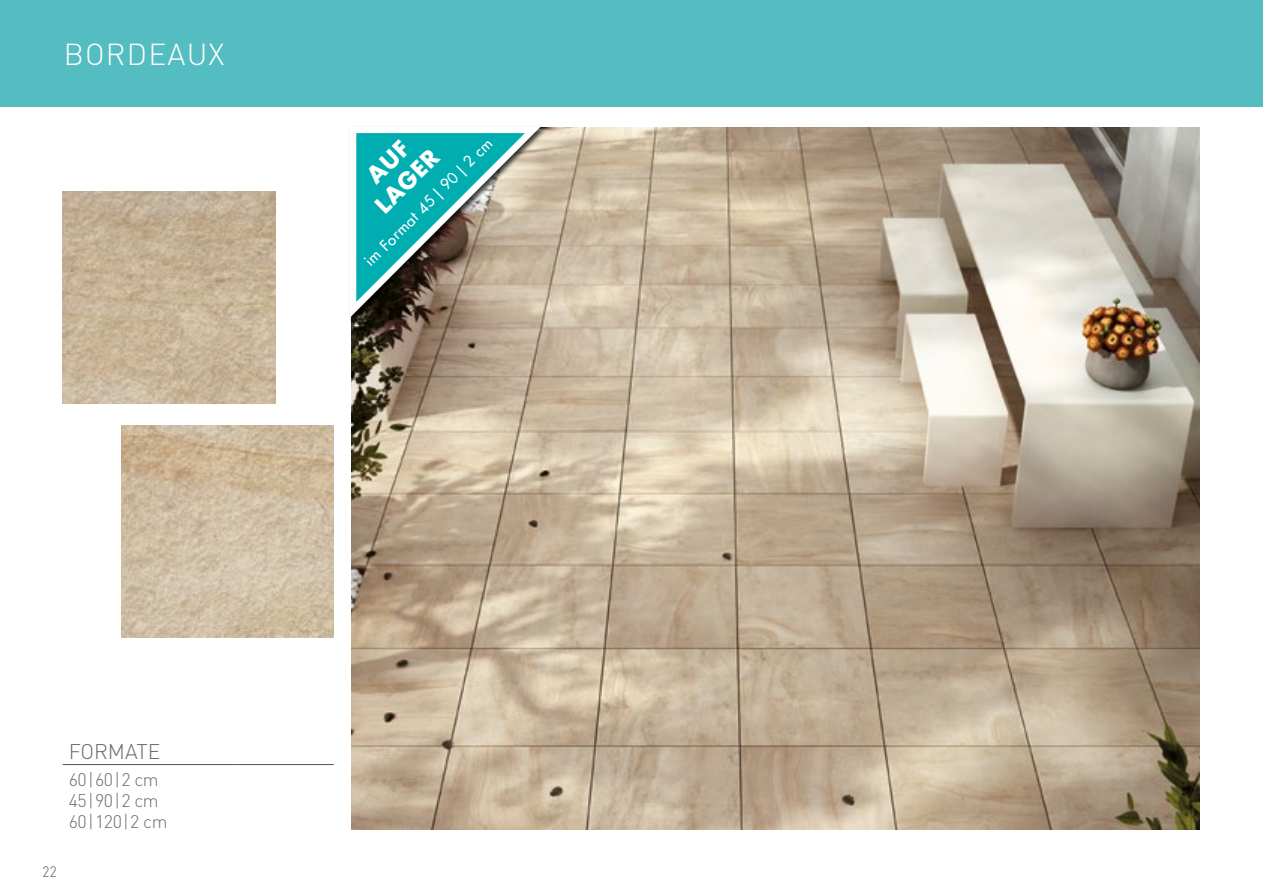
<style>
.page{position:relative;width:1263px;height:893px;background:#fff}
.page>*{position:absolute;margin:0;border:0;box-sizing:border-box;transform-origin:0 0}
.t1{font:300 30px "DIN Pro";letter-spacing:.04em;color:#fff}
.t2{font:700 22.5px/27px "Futura Std";color:#fff;text-align:center}
.t3{font:300 21px "DIN Pro";color:#676c6e}
.t4{font:300 18px/21.3px "DIN Pro";letter-spacing:-.025em;color:#676c6e}
.t5{font:500 15px "Futura Std";color:#fff}
.t6{font:300 15px "DIN Pro";color:#545656;scale:.9 1}
</style>
<div class="page">
<div style="left:0;top:0;width:1263px;height:106px;background:#54bdc1"></div>
<hr style="left:63px;top:764px;width:170px;height:1px;background:#545656">
<hr style="left:233px;top:764px;width:101px;height:1px;background:#545656">
<img style="left:63px;top:191px;width:212px;height:213px">
<img style="left:121px;top:425px;width:213px;height:213px">
<img style="left:352px;top:128px;width:847px;height:701px">
<svg style="left:349px;top:127px;width:200px;height:199px;background:#6da29a"></svg>
<h1 class="t1" style="left:64px;top:31px;width:162px">BORDEAUX</h1>
<p class="t2" style="left:350px;top:180px;width:80px;rotate:-45deg">AUF<br>LAGER</p>
<p class="t5" style="left:360px;top:257px;width:175px;rotate:-45deg">im Format 45 | 90 | 2 cm</p>
<p class="t3" style="left:69px;top:735px;width:93px">FORMATE</p>
<p class="t4" style="left:69px;top:767px;width:100px">60|60|2 cm<br>45|90|2 cm<br>60|120|2 cm</p>
<p class="t6" style="left:43px;top:861px;width:17px">22</p>
</div>
